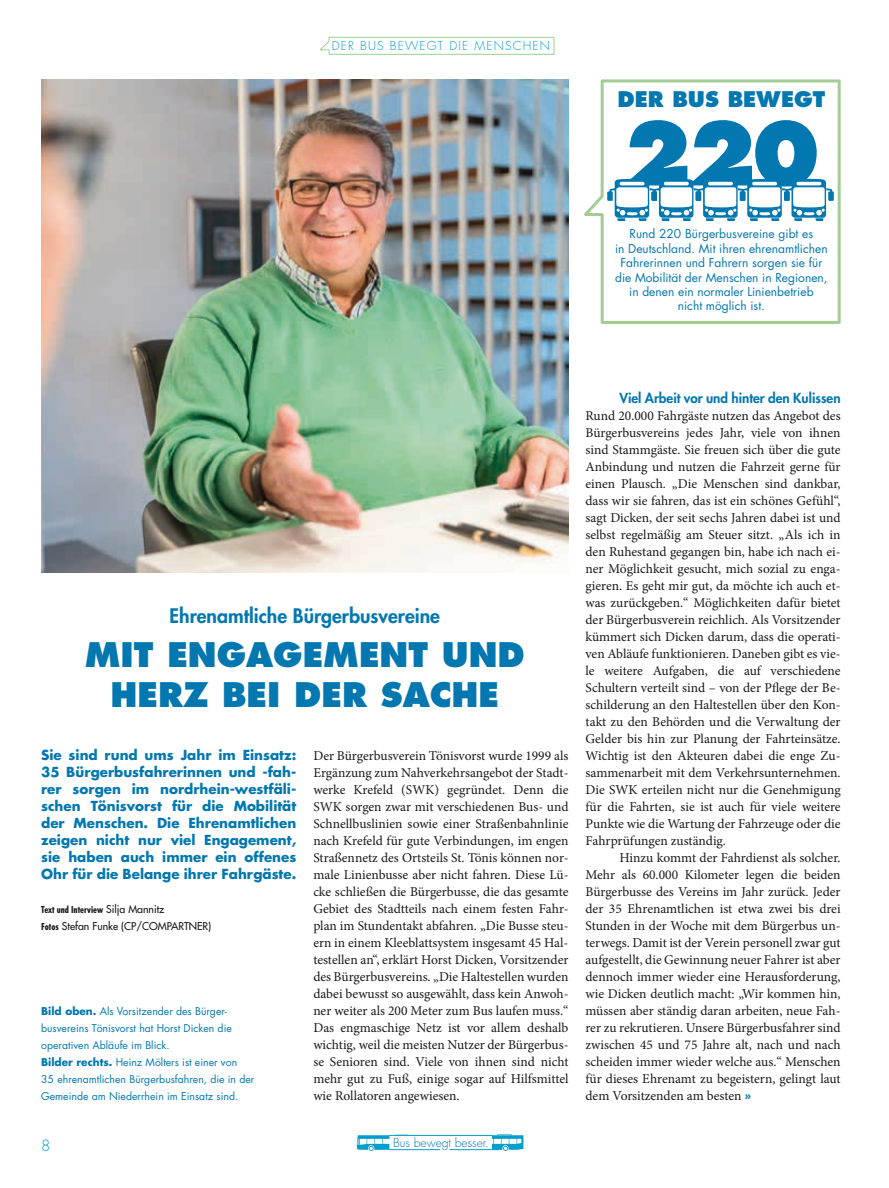
<style>
.page{position:relative;width:889px;height:1188px;background:#fff}
.page>*{position:absolute;margin:0;border:0;box-sizing:border-box;transform-origin:0 0}
.t1{font:800 85.35px "Futura";color:#0377b0}
.t2{font:800 33px/39.6px "Futura";color:#0377b0;text-align:center}
.t3{font:800 21px "Futura";color:#0377b0}
.t4{font:800 19.5px "Futura";color:#0377b0}
.t5{font:300 15px "Futura";color:#019ece}
.t6{font:13.5px/17px "Minion Pro";color:#191918;text-align:justify}
.t7{font:700 13.5px/17px "Futura";color:#0377b0;text-align:justify}
.t8{font:800 13.5px "Futura";color:#0377b0}
.t9{font:12px/14.4px "Futura";color:#0377b0;text-align:center}
.t10{font:300 12px "Futura";letter-spacing:.1em;color:#019ece}
.t11{font:300 12px "Futura";color:#0377b0}
.t12{font:10.5px/17px "Futura";color:#0377b0}
.t13{font:10.5px "Futura";color:#191918}
.t14{font:700 condensed 10.5px "Futura T";color:#191918}
.s1{font-family:"Futura";font-weight:400;font-stretch:normal}
.s2{font-family:"Futura T";font-weight:700;font-stretch:condensed}
.s3{font-weight:700}
.s4{font-family:"Futura";font-weight:700;font-size:10.5px;color:#0377b0}
</style>
<div class="page">
<img style="left:41px;top:79px;width:527px;height:494px">
<svg style="left:584px;top:79px;width:257px;height:245px"></svg>
<svg style="left:607px;top:179px;width:227px;height:42px"></svg>
<svg style="left:357px;top:1135px;width:51px;height:16px"></svg>
<svg style="left:492px;top:1134px;width:31px;height:17px"></svg>
<hr style="left:389px;top:1135px;width:103px;height:1px;background:#019ece">
<hr style="left:389px;top:1149px;width:51px;height:1px;background:#019ece">
<hr style="left:450px;top:1149px;width:49px;height:1px;background:#019ece">
<svg style="left:320px;top:37px;width:235px;height:18px"></svg>
<p class="t10" style="left:332px;top:38px;width:220px">DER BUS BEWEGT DIE MENSCHEN</p>
<h3 class="t3" style="left:617px;top:86px;width:210px">DER BUS BEWEGT</h3>
<h1 class="t1" style="left:621px;top:101px;width:202px">220</h1>
<p class="t9" style="left:615px;top:227px;width:214px">Rund 220 Bürgerbusvereine gibt es<br>in Deutschland. Mit ihren ehrenamtlichen Fahrerinnen und Fahrern sorgen sie für die Mobilität der Menschen in Regionen, in denen ein normaler Linienbetrieb<br>nicht möglich ist.</p>
<h3 class="t4" style="left:170px;top:603px;width:272px">Ehrenamtliche Bürgerbusvereine</h3>
<h2 class="t2" style="left:85px;top:635px;width:441px">MIT ENGAGEMENT UND<br>HERZ BEI DER SACHE</h2>
<p class="t7" style="left:41px;top:746px;width:257px">Sie sind rund ums Jahr im Einsatz:<br>35 Bürgerbusfahrerinnen und -fah&shy;rer sorgen im nordrhein-westfäli&shy;schen Tönisvorst für die Mobilität der Menschen. Die Ehrenamtlichen zeigen nicht nur viel Engagement, sie haben auch immer ein offenes Ohr für die Belange ihrer Fahrgäste.</p>
<p class="t6" style="left:313px;top:747px;width:257px">Der Bürgerbusverein Tönisvorst wurde 1999 als Ergänzung zum Nahverkehrsangebot der Stadt&shy;werke Krefeld (SWK) gegründet. Denn die SWK sorgen zwar mit verschiedenen Bus- und Schnellbuslinien sowie einer Straßenbahnlinie nach Krefeld für gute Verbindungen, im engen Straßennetz des Ortsteils St. Tönis können nor&shy;male Linienbusse aber nicht fahren. Diese Lü&shy;cke schließen die Bürgerbusse, die das gesamte Gebiet des Stadtteils nach einem festen Fahr&shy;plan im Stundentakt abfahren. „Die Busse steu&shy;ern in einem Kleeblattsystem insgesamt 45 Hal&shy;testellen an“, erklärt Horst Dicken, Vorsitzender des Bürgerbusvereins. „Die Haltestellen wurden dabei bewusst so ausgewählt, dass kein Anwoh&shy;ner weiter als 200 Meter zum Bus laufen muss.“ Das engmaschige Netz ist vor allem deshalb wichtig, weil die meisten Nutzer der Bürgerbus&shy;se Senioren sind. Viele von ihnen sind nicht mehr gut zu Fuß, einige sogar auf Hilfsmittel wie Rollatoren angewiesen.</p>
<p class="t14" style="left:41px;top:903px;width:125px">Text und Interview <span class="s1">Silja Mannitz</span></p>
<p class="t13" style="left:41px;top:919px;width:172px"><span class="s2">Fotos</span> Stefan Funke (CP/COMPARTNER)</p>
<p class="t12" style="left:41px;top:1002px;width:215px"><span class="s3">Bild oben.</span> Als Vorsitzender des Bürger&shy;busvereins Tönisvorst hat Horst Dicken die operativen Abläufe im Blick.<br><span class="s3">Bilder rechts.</span> Heinz Mölters ist einer von<br>35 ehrenamtlichen Bürgerbusfahren, die in der Gemeinde am Niederrhein im Einsatz sind.</p>
<p class="t5" style="left:41px;top:1136px;width:11px">8</p>
<p class="t11" style="left:393px;top:1135px;width:97px">Bus bewegt besser.</p>
<p class="t8" style="left:619px;top:389px;width:223px">Viel Arbeit vor und hinter den Kulissen</p>
<p class="t6" style="left:585px;top:407px;width:257px">Rund 20.000 Fahrgäste nutzen das Angebot des Bürgerbusvereins jedes Jahr, viele von ihnen sind Stammgäste. Sie freuen sich über die gute Anbindung und nutzen die Fahrzeit gerne für einen Plausch. „Die Menschen sind dankbar, dass wir sie fahren, das ist ein schönes Gefühl“, sagt Dicken, der seit sechs Jahren dabei ist und selbst regelmäßig am Steuer sitzt. „Als ich in den Ruhestand gegangen bin, habe ich nach ei&shy;ner Möglichkeit gesucht, mich sozial zu enga&shy;gieren. Es geht mir gut, da möchte ich auch et&shy;was zurückgeben.“ Möglichkeiten dafür bietet der Bürgerbusverein reichlich. Als Vorsitzender kümmert sich Dicken darum, dass die operati&shy;ven Abläufe funktionieren. Daneben gibt es vie&shy;le weitere Aufgaben, die auf verschiedene Schultern verteilt sind – von der Pflege der Be&shy;schilderung an den Haltestellen über den Kon&shy;takt zu den Behörden und die Verwaltung der Gelder bis hin zur Planung der Fahrteinsätze.<br>Wichtig ist den Akteuren dabei die enge Zu&shy;sammenarbeit mit dem Verkehrsunternehmen.<br>Die SWK erteilen nicht nur die Genehmigung für die Fahrten, sie ist auch für viele weitere Punkte wie die Wartung der Fahrzeuge oder die Fahrprüfungen zuständig.</p>
<p class="t6" style="left:585px;top:849px;width:257px;text-indent:34px">Hinzu kommt der Fahrdienst als solcher.<br>Mehr als 60.000 Kilometer legen die beiden Bürgerbusse des Vereins im Jahr zurück. Jeder der 35 Ehrenamtlichen ist etwa zwei bis drei Stunden in der Woche mit dem Bürgerbus un&shy;terwegs. Damit ist der Verein personell zwar gut aufgestellt, die Gewinnung neuer Fahrer ist aber dennoch immer wieder eine Herausforderung, wie Dicken deutlich macht: „Wir kommen hin, müssen aber ständig daran arbeiten, neue Fah&shy;rer zu rekrutieren. Unsere Bürgerbusfahrer sind zwischen 45 und 75 Jahre alt, nach und nach scheiden immer wieder welche aus.“ Menschen für dieses Ehrenamt zu begeistern, gelingt laut dem Vorsitzenden am besten <span class="s4">»</span></p>
</div>
